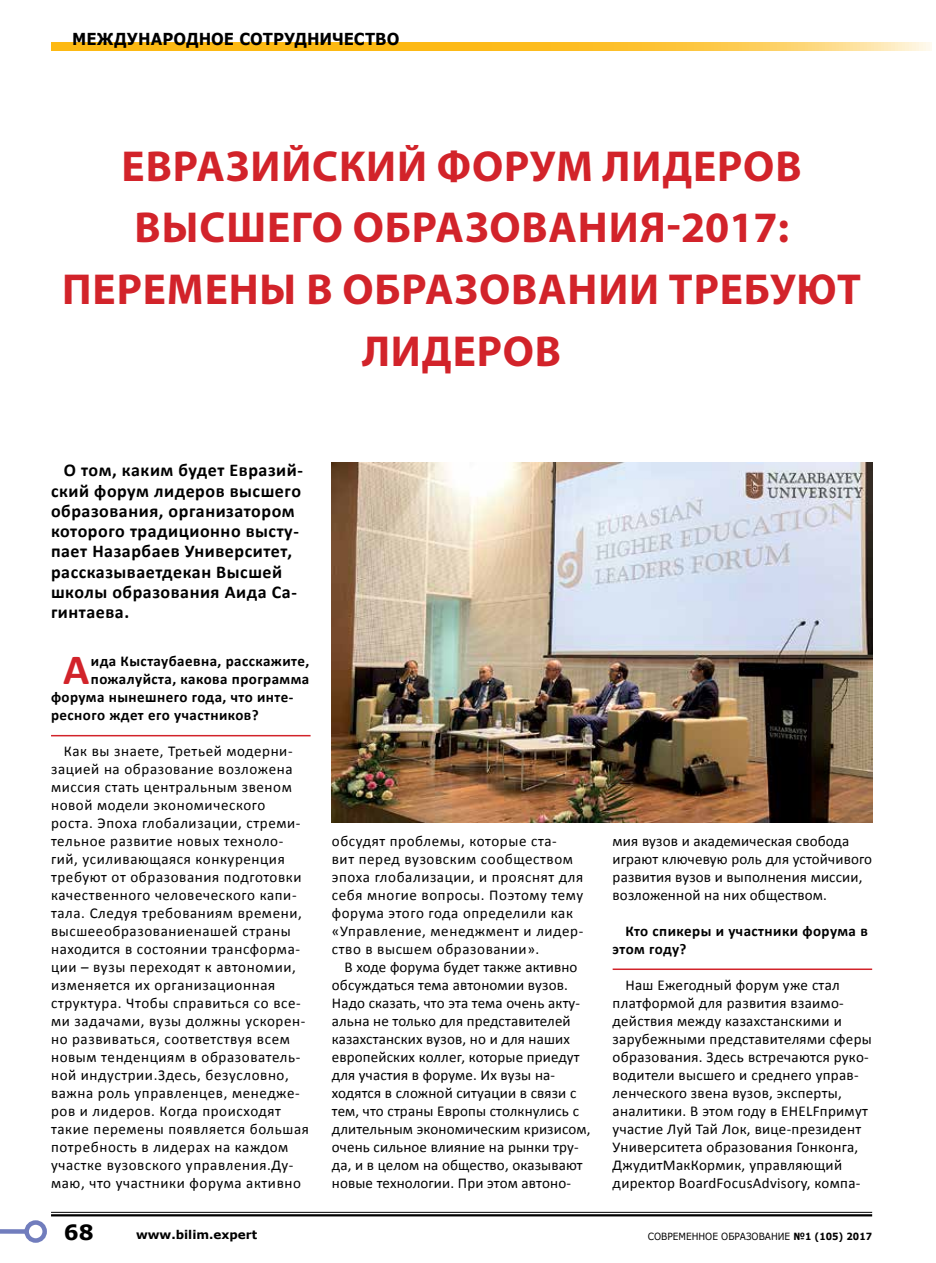
<style>
.page{position:relative;width:936px;height:1263px;background:#fff}
.page>*{position:absolute;margin:0;border:0;box-sizing:border-box;transform-origin:0 0}
.t1{font:700 43.5px/61.5px "Myriad Pro";letter-spacing:.02em;color:#d2232a;text-align:center}
.t2{font:700 43.35px "Calibri";color:#d2232a}
.t3{font:700 21px "Verdana";color:#000}
.t4{font:700 18px/20.2px "Calibri";letter-spacing:.03em;color:#000}
.t5{font:700 16.5px "Verdana";color:#000;scale:.91 1}
.t6{font:15px/18px "Calibri";letter-spacing:.025em;color:#000}
.t7{font:700 15px/18px "Calibri";letter-spacing:.03em;color:#000}
.t8{font:700 12px "Verdana";color:#000}
.t9{font:9.9px "Verdana";color:#000;scale:.91 1}
.s1{font-weight:700}
</style>
<div class="page">
<img style="left:332px;top:463px;width:540px;height:360px">
<hr style="left:51px;top:735px;width:259px;height:1px;background:#d2232a">
<hr style="left:612px;top:968px;width:260px;height:2px;background:#d2232a">
<hr style="left:51px;top:1212px;width:821px;height:1px;background:#000">
<hr style="left:51px;top:1214px;width:821px;height:2px;background:#000">
<div style="left:0;top:1229px;width:27px;height:5px;background:#717dbd"></div>
<div style="left:24px;top:1220px;width:23px;height:23px;border:4px solid #717dbd;border-radius:50%"></div>
<svg style="left:51px;top:43px;width:880px;height:8px;background:#fdc337"></svg>
<p class="t5" style="left:72px;top:27px;width:361px">Международное сотрудничество</p>
<h1 class="t1" style="left:62px;top:134px;width:800px">Евразийский форум лидеров высшего образования-2017: перемены в образовании требуют лидеров</h1>
<p class="t4" style="left:51px;top:460px;width:253px;text-indent:13px">О том, каким будет Евразий&shy;ский форум лидеров высшего образования, организатором которого традиционно высту&shy;пает Назарбаев Университет, рассказываетдекан Высшей школы образования Аида Са&shy;гинтаева.</p>
<h2 class="t2" style="left:63px;top:642px;width:28px">А</h2>
<p class="t7" style="left:91px;top:652px;width:220px">ида Кыстаубаевна, расскажите,</p>
<p class="t7" style="left:91px;top:670px;width:220px">пожалуйста, какова программа</p>
<p class="t7" style="left:51px;top:688px;width:244px">форума нынешнего года, что инте-</p>
<p class="t7" style="left:51px;top:706px;width:209px">ресного ждет его участников?</p>
<p class="t6" style="left:51px;top:742px;width:259px;text-indent:13px">Как вы знаете, Третьей модерни&shy;зацией на образование возложена миссия стать центральным звеном новой модели экономического роста. Эпоха глобализации, стреми&shy;тельное развитие новых техноло&shy;гий, усиливающаяся конкуренция требуют от образования подготовки качественного человеческого капи&shy;тала. Следуя требованиям времени, высшееобразованиенашей страны находится в состоянии трансформа&shy;ции – вузы переходят к автономии, изменяется их организационная структура. Чтобы справиться со все&shy;ми задачами, вузы должны ускорен&shy;но развиваться, соответствуя всем новым тенденциям в образователь&shy;ной индустрии.Здесь, безусловно, важна роль управленцев, менедже&shy;ров и лидеров. Когда происходят такие перемены появляется большая потребность в лидерах на каждом участке вузовского управления.Ду&shy;маю, что участники форума активно</p>
<p class="t6" style="left:332px;top:832px;width:253px">обсудят проблемы, которые ста-<br>вит перед вузовским сообществом эпоха глобализации, и прояснят для себя многие вопросы. Поэтому тему форума этого года определили как «Управление, менеджмент и лидер&shy;ство в высшем образовании».</p>
<p class="t6" style="left:332px;top:958px;width:260px;text-indent:13px">В ходе форума будет также активно обсуждаться тема автономии вузов.<br>Надо сказать, что эта тема очень акту&shy;альна не только для представителей казахстанских вузов, но и для наших европейских коллег, которые приедут для участия в форуме. Их вузы на&shy;ходятся в сложной ситуации в связи с тем, что страны Европы столкнулись с длительным экономическим кризисом, очень сильное влияние на рынки тру&shy;да, и в целом на общество, оказывают новые технологии. При этом автоно-</p>
<p class="t6" style="left:612px;top:832px;width:261px">мия вузов и академическая свобода играют ключевую роль для устойчивого развития вузов и выполнения миссии, возложенной на них обществом.</p>
<p class="t7" style="left:612px;top:922px;width:256px;text-indent:13px">Кто спикеры и участники форума в этом году?</p>
<p class="t6" style="left:612px;top:976px;width:261px;text-indent:13px">Наш Ежегодный форум уже стал платформой для развития взаимо&shy;действия между казахстанскими и зарубежными представителями сферы образования. Здесь встречаются руко&shy;водители высшего и среднего управ&shy;ленческого звена вузов, эксперты, аналитики. В этом году в EHELFпримут участие Луй Тай Лок, вице-президент Университета образования Гонконга, ДжудитМакКормик, управляющий директор BoardFocusAdvisory, компа-</p>
<h3 class="t3" style="left:64px;top:1217px;width:31px">68</h3>
<p class="t8" style="left:136px;top:1226px;width:123px">www.bilim.expert</p>
<p class="t9" style="left:647px;top:1229px;width:248px">Современное образование <span class="s1">№1 (105) 2017</span></p>
</div>
